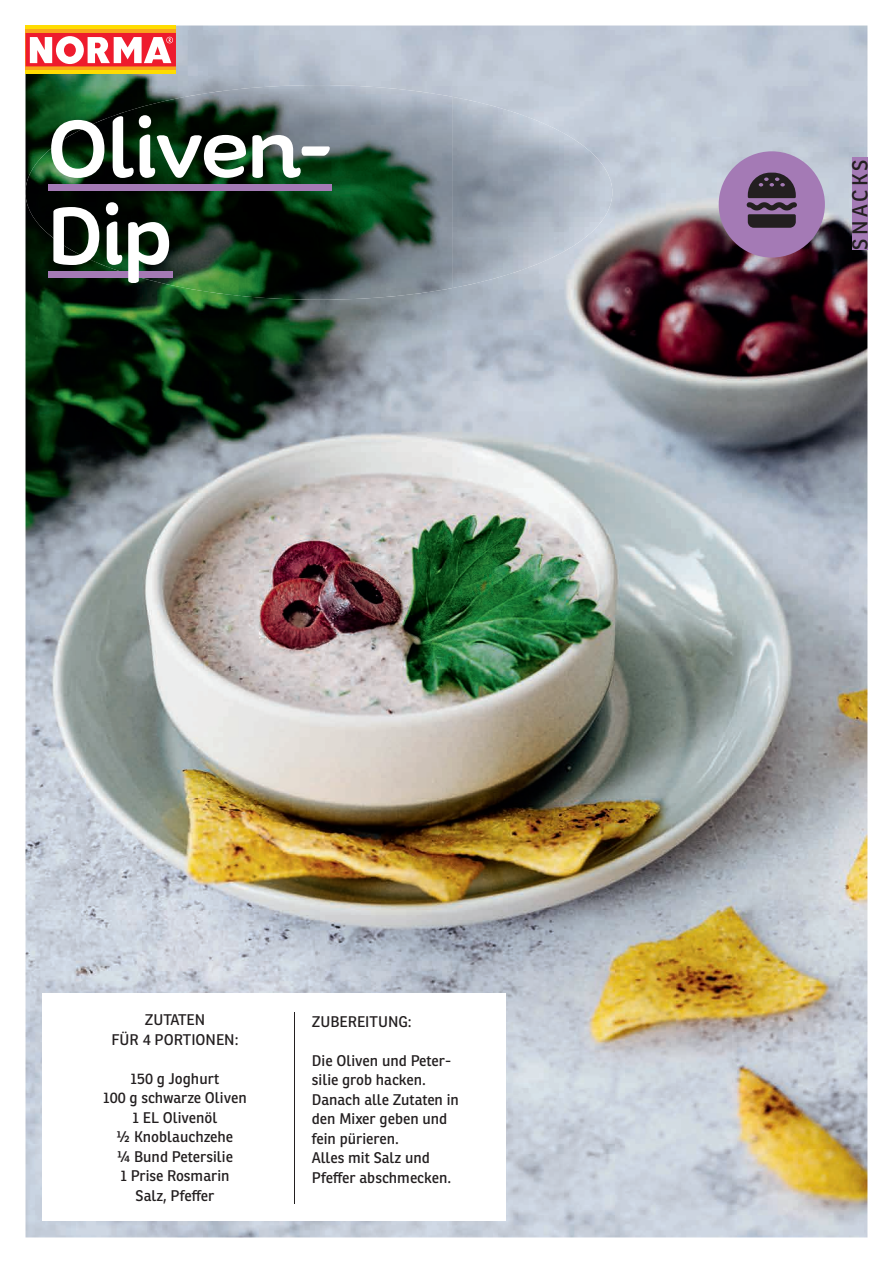
<style>
.page{position:relative;width:893px;height:1263px;background:#fff}
.page>*{position:absolute;margin:0;border:0;box-sizing:border-box;transform-origin:0 0}
.t1{font:500 90px/87px "Quenda";letter-spacing:-.015em;color:#fff}
.t2{font:21px "Ronnia";letter-spacing:.15em;color:#231f20}
.t3{font:15px/19.5px "Ronnia";color:#231f20;text-align:center}
</style>
<div class="page">
<img style="left:26px;top:26px;width:841px;height:1211px">
<div style="left:43px;top:993px;width:463px;height:227px;background:#fff"></div>
<img style="left:26px;top:89px;width:213px;height:207px">
<img style="left:239px;top:85px;width:214px;height:215px">
<img style="left:452px;top:97px;width:160px;height:191px">
<div style="left:48px;top:185px;width:283px;height:6px;background:#a47ab5"></div>
<div style="left:48px;top:272px;width:125px;height:6px;background:#a47ab5"></div>
<hr style="left:294px;top:1012px;width:1px;height:191px;background:#231f20">
<div style="left:719px;top:151px;width:106px;height:107px;background:#a47ab5;border-radius:50%"></div>
<div style="left:852px;top:157px;width:15px;height:93px;background:#a47ab5"></div>
<svg style="left:747px;top:173px;width:50px;height:55px"></svg>
<div style="left:26px;top:26px;width:150px;height:48px;background:#ffdc01"></div>
<div style="left:26px;top:29px;width:150px;height:41px;background:linear-gradient(to right,#f9a51b,#f9a51b)"></div>
<div style="left:26px;top:33px;width:150px;height:33px;background:#ee1b2d"></div>
<svg style="left:30px;top:36px;width:143px;height:28px"></svg>
<h1 class="t1" style="left:48px;top:108px;width:286px">Oliven-<br>Dip</h1>
<p class="t3" style="left:112px;top:1010px;width:128px">ZUTATEN<br>FÜR 4 PORTIONEN:</p>
<p class="t3" style="left:103px;top:1069px;width:145px">150 g Joghurt<br>100 g schwarze Oliven<br>1 EL Olivenöl<br>½ Knoblauchzehe<br>¼ Bund Petersilie<br>1 Prise Rosmarin<br>Salz, Pfeffer</p>
<p class="t3" style="left:312px;top:1012px;width:101px">ZUBEREITUNG:</p>
<p class="t3" style="left:312px;top:1051px;width:149px;text-align:left">Die Oliven und Peter&shy;silie grob hacken.<br>Danach alle Zutaten in den Mixer geben und fein pürieren.<br>Alles mit Salz und<br>Pfeffer abschmecken.</p>
<h2 class="t2" style="left:847px;top:250px;width:92px;rotate:-90deg">SNACKS</h2>
</div>
